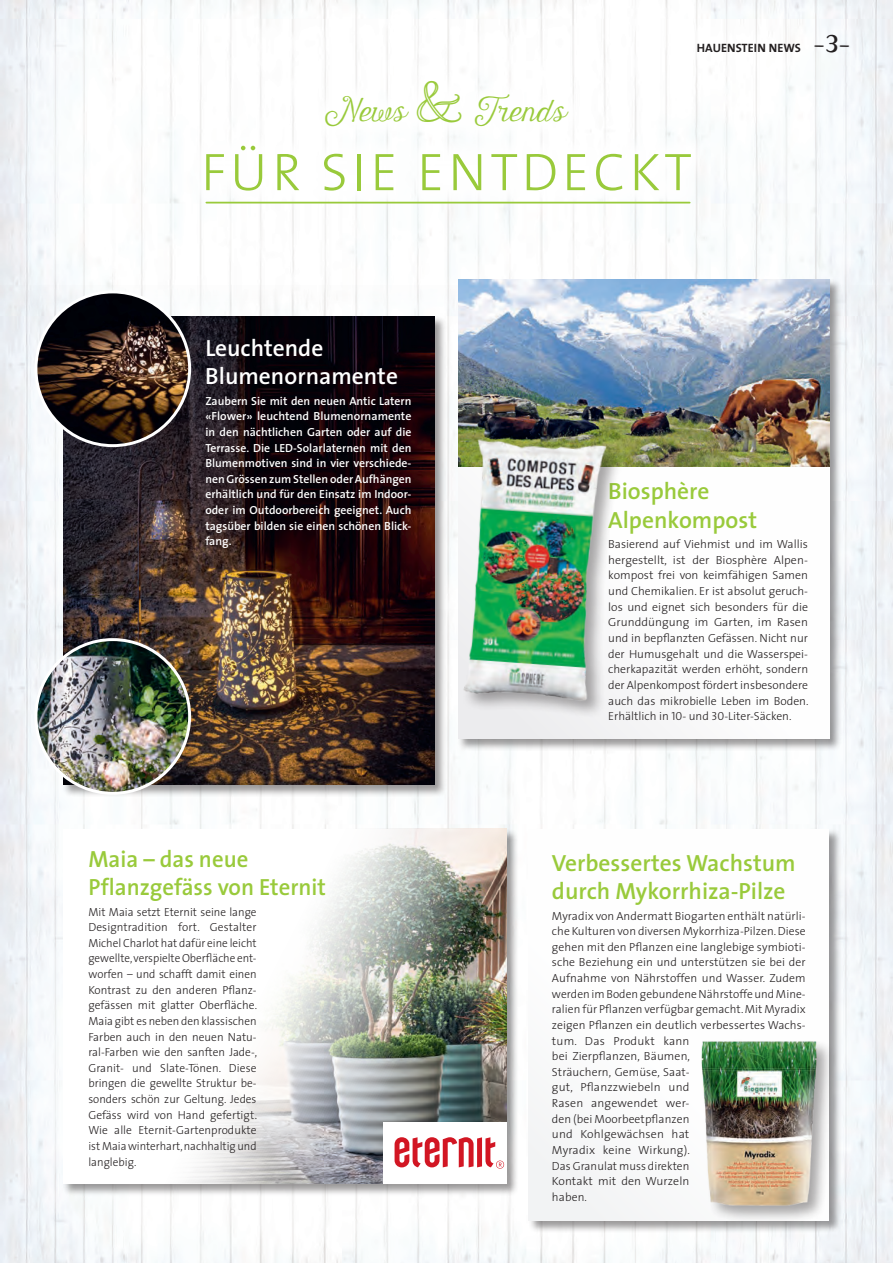
<style>
.page{position:relative;width:893px;height:1263px;background:#fff}
.page>*{position:absolute;margin:0;border:0;box-sizing:border-box;transform-origin:0 0}
.t1{font:300 53.4px "The Sans";letter-spacing:.075em;color:#99ca3b}
.t2{font:26.7px "Harman Script";color:#99ca3b}
._09_news_trend_titel{font:600 23.55px/28.2px "The Sans";color:#99ca3b}
._09_news_trend_titel-2{font:600 23.55px/28.2px "The Sans";color:#fff}
.t3{font:700 12.15px "The Sans";letter-spacing:.005em;color:#231f20}
._022_news_lauftext_1{font:300 11.7px/15.6px "The Sans";letter-spacing:.005em;color:#231f20;text-align:justify}
._022_news_lauftext_1-2{font:300 11.7px/15.6px "The Sans";letter-spacing:.005em;color:#231f20;scale:.96 1}
._022_news_lauftext_1-3{font:600 11.7px/15.6px "The Sans";color:#fff;text-align:justify}
.s1{font-family:"Harman Slab";font-weight:400;font-size:24.3px}
.s2{font-family:"Harman Extras 1";font-size:48.45px}
.s3{font-family:"The Sans Light Caps";font-weight:400}
</style>
<div class="page">
<img style="left:0;top:0;width:893px;height:286px">
<img style="left:0;top:286px;width:893px;height:323px">
<img style="left:0;top:609px;width:893px;height:271px">
<img style="left:0;top:880px;width:893px;height:383px">
<div style="left:303px;top:59px;width:288px;height:90px;background:#fff"></div>
<div style="left:183px;top:123px;width:530px;height:91px;background:#fff"></div>
<hr style="left:206px;top:202px;width:484px;height:1px;background:#99ca3b">
<div style="left:63px;top:315px;width:384px;height:482px;background:#231f20;opacity:.45"></div>
<img style="left:63px;top:316px;width:372px;height:468px">
<img style="left:36px;top:292px;width:154px;height:154px;border-radius:77px">
<div style="left:34px;top:290px;width:157px;height:157px;border:3px solid #fff;border-radius:50%"></div>
<img style="left:36px;top:640px;width:154px;height:153px;border-radius:73px">
<div style="left:34px;top:638px;width:157px;height:157px;border:3px solid #fff;border-radius:50%"></div>
<div style="left:457px;top:278px;width:385px;height:473px;background:#231f20;opacity:.45"></div>
<div style="left:458px;top:279px;width:372px;height:460px;background:#fefefe"></div>
<img style="left:458px;top:279px;width:372px;height:187px">
<img style="left:435px;top:405px;width:205px;height:319px">
<div style="left:63px;top:828px;width:456px;height:368px;background:#231f20;opacity:.45"></div>
<img style="left:63px;top:829px;width:443px;height:354px">
<div style="left:383px;top:1122px;width:123px;height:61px;background:#fff"></div>
<svg style="left:395px;top:1137px;width:109px;height:32px"></svg>
<div style="left:528px;top:828px;width:313px;height:405px;background:#231f20;opacity:.45"></div>
<div style="left:529px;top:829px;width:300px;height:391px;background:#fefefe"></div>
<div style="left:699px;top:1039px;width:135px;height:185px;background:#231f20;opacity:.4"></div>
<img style="left:699px;top:1031px;width:142px;height:184px">
<p class="t3" style="left:697px;top:38px;width:155px">HAUENSTEIN NEWS <span class="s1">-3-</span></p>
<p class="t2" style="left:322px;top:97px;width:244px">News <span class="s2">.</span> Trends</p>
<p class="t1" style="left:201px;top:128px;width:492px">FÜR SIE ENTDECKT</p>
<p class="_09_news_trend_titel-2" style="left:205px;top:333px;width:194px">Leuchtende<br>Blumenornamente</p>
<p class="_022_news_lauftext_1-3" style="left:205px;top:393px;width:208px">Zaubern Sie mit den neuen Antic Latern «Flower» leuchtend Blumenornamente in den nächtlichen Garten oder auf die Terrasse. Die LED-Solarlaternen mit den Blumenmotiven sind in vier verschiede&shy;nen Grössen zum Stellen oder Aufhängen erhältlich und für den Einsatz im Indoor&shy;oder im Outdoorbereich geeignet. Auch tagsüber bilden sie einen schönen Blick&shy;fang.</p>
<p class="_09_news_trend_titel" style="left:88px;top:844px;width:239px">Maia – das neue<br>Pflanzgefäss von Eternit</p>
<p class="_022_news_lauftext_1-2" style="left:88px;top:903px;width:177px">Mit Maia setzt Eternit seine lange<br>Designtradition fort. Gestalter<br>Michel Charlot hat dafür eine leicht gewellte, verspielte Oberfläche ent&shy;worfen – und schafft damit einen<br>Kontrast zu den anderen Pflanz&shy;gefässen mit glatter Oberfläche.<br>Maia gibt es neben den klassischen<br>Farben auch in den neuen Natu&shy;ral-Farben wie den sanften Jade-,<br>Granit- und Slate-Tönen. Diese bringen die gewellte Struktur be&shy;sonders schön zur Geltung. Jedes<br>Gefäss wird von Hand gefertigt.<br>Wie alle Eternit-Gartenprodukte ist Maia winterhart, nachhaltig und langlebig.</p>
<p class="_09_news_trend_titel" style="left:608px;top:477px;width:150px">Biosphère<br>Alpenkompost</p>
<p class="_022_news_lauftext_1" style="left:608px;top:536px;width:202px">Basierend auf Viehmist und im Wallis hergestellt, ist der Biosphère Alpen&shy;kompost frei von keimfähigen Samen und Chemikalien. Er ist absolut geruch&shy;los und eignet sich besonders für die Grunddüngung im Garten, im Rasen und in bepflanzten Gefässen. Nicht nur der Humusgehalt und die Wasserspei&shy;cherkapazität werden erhöht, sondern der Alpenkompost fördert insbesondere auch das mikrobielle Leben im Boden.<br>Erhältlich in <span class="s3">10</span>- und <span class="s3">30</span>-Liter-Säcken.</p>
<p class="_09_news_trend_titel" style="left:552px;top:848px;width:245px">Verbessertes Wachstum durch Mykorrhiza-Pilze</p>
<p class="_022_news_lauftext_1" style="left:552px;top:907px;width:255px;text-align:left">Myradix von Andermatt Biogarten enthält natürli&shy;che Kulturen von diversen Mykorrhiza-Pilzen. Diese gehen mit den Pflanzen eine langlebige symbioti&shy;sche Beziehung ein und unterstützen sie bei der Aufnahme von Nährstoffen und Wasser. Zudem werden im Boden gebundene Nährstoffe und Mine&shy;ralien für Pflanzen verfügbar gemacht. Mit Myradix zeigen Pflanzen ein deutlich verbessertes Wachs&shy;tum. Das Produkt kann<br>bei Zierpflanzen, Bäumen,<br>Sträuchern, Gemüse, Saat-<br>gut, Pflanzzwiebeln und<br>Rasen angewendet wer-<br>den (bei Moorbeetpflanzen<br>und Kohlgewächsen hat<br>Myradix keine Wirkung).<br>Das Granulat muss direkten<br>Kontakt mit den Wurzeln<br>haben.</p>
</div>
